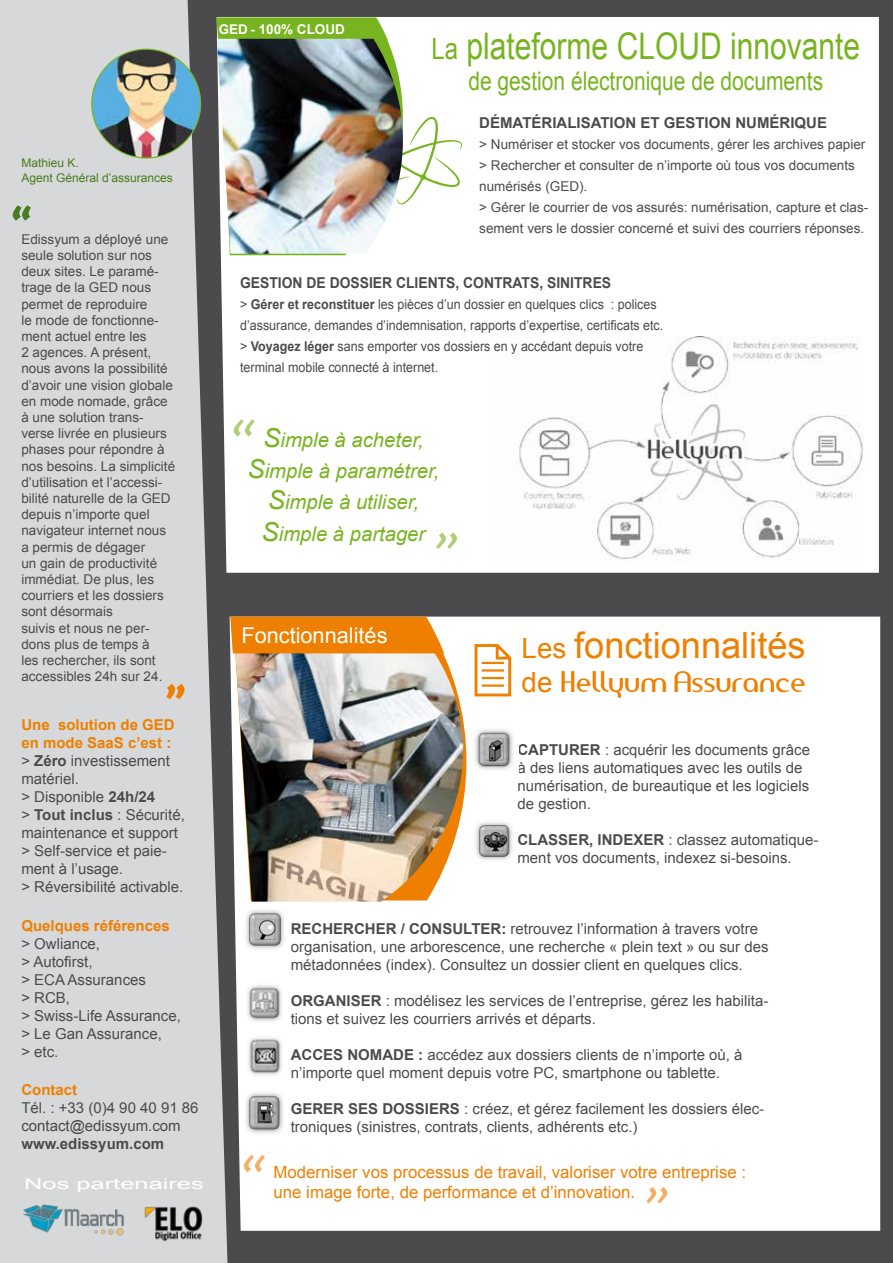
<style>
.page{position:relative;width:893px;height:1263px;background:#4b4b4d}
.page>*{position:absolute;margin:0;border:0;box-sizing:border-box;transform-origin:0 0}
.t1{font:36.6px "Arial";color:#77b41f;scale:.82 1}
.t2{font:36.15px "Arial";color:#ee7f00}
.t3{font:27.75px "Amerika Sans";color:#ee7f00}
.t4{font:25.65px "Arial";color:#77b41f;scale:.82 1}
.t5{font:21.75px "Arial";color:#fff}
.t6{font:italic 20.25px/31.2px "Arial";color:#77b41f;text-align:center}
.t7{font:16.8px/20.1px "Arial";color:#ee7f00}
.t8{font:15px/18px "Arial";color:#4b4b4d}
.t9{font:700 15px "Arial";color:#4b4b4d}
.t10{font:700 15px "Arial";color:#4b4b4d;scale:.93 1}
.t11{font:700 15px "Arial";color:#ee7f00}
.t12{font:15px "Arial";color:#fff;scale:1.7 1}
.t13{font:13.5px/16.2px "Arial";color:#4b4b4d}
.t14{font:13.5px/21px "Arial";color:#4b4b4d;scale:.93 1}
.t15{font:700 13.5px "Arial";color:#fff}
.t16{font:12px/14.4px "Arial";color:#487c1f}
.s1{font-weight:700;color:#ee7f00}
.s2{font-weight:700}
.s3{font-size:13.35px}
.s4{font-size:29.4px}
.s5{font-size:26.1px}
.s6{font-size:27.75px}
.s7{font-family:"Arial"}
</style>
<div class="page">
<div style="left:227px;top:17px;width:652px;height:556px;background:#fff"></div>
<img style="left:488px;top:336px;width:376px;height:226px">
<svg style="left:0;top:0;width:227px;height:1263px;background:#cccdce"></svg>
<svg style="left:13px;top:205px;width:18px;height:16px"></svg>
<svg style="left:216px;top:17px;width:246px;height:238px;background:#d7e5c3"></svg>
<img style="left:217px;top:39px;width:186px;height:215px">
<div style="left:230px;top:617px;width:650px;height:614px;background:#fff"></div>
<svg style="left:234px;top:627px;width:232px;height:273px;background:#fbeedf"></svg>
<svg style="left:475px;top:644px;width:36px;height:52px;background:#f8d1a3"></svg>
<div style="left:230px;top:617px;width:214px;height:36px;background:#ee7f00"></div>
<svg style="left:244px;top:1155px;width:21px;height:17px"></svg>
<svg style="left:646px;top:1187px;width:21px;height:16px"></svg>
<img style="left:235px;top:653px;width:228px;height:249px">
<img style="left:471px;top:817px;width:46px;height:49px">
<img style="left:469px;top:723px;width:50px;height:52px">
<img style="left:240px;top:905px;width:50px;height:49px">
<img style="left:243px;top:980px;width:44px;height:45px">
<img style="left:243px;top:1033px;width:44px;height:47px">
<img style="left:241px;top:1087px;width:48px;height:51px">
<svg style="left:234px;top:419px;width:21px;height:18px"></svg>
<svg style="left:436px;top:532px;width:21px;height:17px"></svg>
<svg style="left:166px;top:684px;width:19px;height:15px"></svg>
<img style="left:92px;top:49px;width:109px;height:109px;border-radius:54px">
<img style="left:21px;top:1203px;width:103px;height:33px">
<img style="left:140px;top:1203px;width:64px;height:43px">
<p class="t16" style="left:21px;top:156px;width:153px">Mathieu K.<br>Agent Général d’assurances</p>
<p class="t13" style="left:21px;top:231px;width:149px">Edissyum a déployé une seule solution sur nos deux sites. Le paramé&shy;trage de la GED</p>
<p class="t13" style="left:21px;top:280px;width:155px;text-indent:101px">nous permet de reproduire<br>le mode de fonctionne&shy;ment actuel entre les<br>2 agences. A présent, nous avons la possibilité d’avoir une vision globale en mode nomade, grâce à une solution trans&shy;verse livrée en plusieurs phases pour répondre à nos besoins. La simplicité d’utilisation et l’accessi&shy;bilité naturelle de la GED depuis n’importe quel navigateur internet nous a permis de dégager<br>un gain de productivité immédiat. De plus, les courriers et les dossiers sont désormais<br>suivis et nous ne per&shy;dons plus de temps à<br>les rechercher, ils sont accessibles 24h sur 24.</p>
<p class="t8" style="left:21px;top:716px;width:165px"><span class="s1">Une solution de GED en mode SaaS c’est :<br></span>&gt; <span class="s2">Zéro</span> investissement matériel.<br>&gt; Disponible <span class="s2">24h/24<br></span>&gt; <span class="s2">Tout inclus</span> : Sécurité, maintenance et support &gt; Self-service et paie&shy;ment à l’usage.<br>&gt; Réversibilité activable.</p>
<p class="t11" style="left:21px;top:916px;width:150px">Quelques références</p>
<p class="t8" style="left:21px;top:935px;width:161px">&gt; Owliance,<br>&gt; Autofirst,<br>&gt; ECA Assurances<br>&gt; RCB,<br>&gt; Swiss-Life Assurance, &gt; Le Gan Assurance,<br>&gt; etc.</p>
<p class="t11" style="left:21px;top:1080px;width:57px">Contact</p>
<p class="t8" style="left:21px;top:1099px;width:179px">Tél. : +33 (0)4 90 40 91 86 contact@edissyum.com</p>
<p class="t9" style="left:21px;top:1134px;width:144px">www.edissyum.com</p>
<p class="t12" style="left:24px;top:1174px;width:107px">Nos partenaires</p>
<p class="t15" style="left:219px;top:20px;width:128px"><span class="s3">GED</span> - 100% CLOUD</p>
<h1 class="t1" style="left:432px;top:23px;width:300px"><span class="s4">La</span> plateforme CLOUD</h1>
<h1 class="t1" style="left:730px;top:23px;width:160px">innovante</h1>
<h3 class="t4" style="left:468px;top:64px;width:434px">de gestion électronique de documents</h3>
<p class="t9" style="left:479px;top:113px;width:338px">Dématérialisation et gestion numérique</p>
<p class="t13" style="left:479px;top:134px;width:388px;line-height:21px">&gt; N umériser et stocker vos documents, gérer les archives papier &gt; Rechercher et consulter de n’importe où tous vos documents numérisés (GED</p>
<p class="t13" style="left:479px;top:176px;width:391px;line-height:21px;text-indent:100px">).<br>&gt; Gérer le courrier de vos assurés: numérisation, capture et clas&shy;sement vers le dossier concerné et suivi des courriers réponses.</p>
<p class="t10" style="left:240px;top:273px;width:213px">GESTION DE DOSSIER CLIENTS</p>
<p class="t10" style="left:455px;top:273px;width:42px">, CONTRATS</p>
<p class="t10" style="left:539px;top:273px;width:18px">, SINITR</p>
<p class="t10" style="left:593px;top:273px;width:20px">ES</p>
<p class="t14" style="left:240px;top:294px;width:457px">&gt; <span class="s2">Gérer et reconstituer</span> les pièces d’un dossier en quelques clics : polices d’assurance, demandes d’indemnisation, rapports d’expertise, certificats etc. &gt; <span class="s2">Voyagez léger</span> sans emporter vos dossiers en y accédant depuis votre terminal mobile connecté à internet.</p>
<h3 class="t6" style="left:247px;top:424px;width:193px"><span class="s5">S</span>imple à acheter,<br><span class="s5">S</span>imple à paramétrer,<br><span class="s5">S</span>imple à utiliser,<br><span class="s5">S</span>imple à partager</h3>
<h3 class="t5" style="left:241px;top:621px;width:148px">Fonctionnalités</h3>
<h2 class="t2" style="left:522px;top:622px;width:286px"><span class="s6">Les</span> fonctionnalités</h2>
<h3 class="t3" style="left:522px;top:664px;width:286px"><span class="s7">de</span> Hellyum Assurance</h3>
<p class="t8" style="left:517px;top:741px;width:294px"><span class="s2">CAPTURER</span> : acquérir les documents grâce à des liens automatiques avec les outils de numérisation, de bureautique et les logiciels de gestion.</p>
<p class="t9" style="left:517px;top:829px;width:32px">CLASS</p>
<p class="t8" style="left:517px;top:831px;width:302px;text-indent:51px"><span class="s2">ER, IN DEXER</span> : classez automatique&shy;ment vos documents, indexez si-besoins.</p>
<p class="t8" style="left:291px;top:920px;width:479px"><span class="s2">RECHERCHER / CONS ULTER:</span> retrouvez l’information à travers votre organisation, une arborescence, une recherche « plein text » ou sur des métadonnées (index). Consultez un dossier client en quelques clics.</p>
<p class="t9" style="left:291px;top:991px;width:44px">ORGANIS</p>
<p class="t8" style="left:291px;top:992px;width:479px;text-indent:70px"><span class="s2">ER</span> : modélisez les services de l’entreprise, gérez les habilita&shy;tions et suivez les courriers arrivés et départs.</p>
<p class="t8" style="left:291px;top:1046px;width:453px"><span class="s2">ACCES NOMADE :</span> accédez aux dossiers clients de n’importe où, à n’importe quel moment depuis votre PC, smartphone ou tablette.</p>
<p class="t8" style="left:291px;top:1100px;width:475px"><span class="s2">GERER SES DOSSI ERS</span> : créez, et gérez facilement les dossiers élec&shy;troniques (sinistres, contrats, clients, adhérents etc.)</p>
<p class="t7" style="left:274px;top:1162px;width:474px">Moderniser vos processus de travail, valoriser votre entreprise : une image forte, de performance et d’innovation.</p>
</div>
